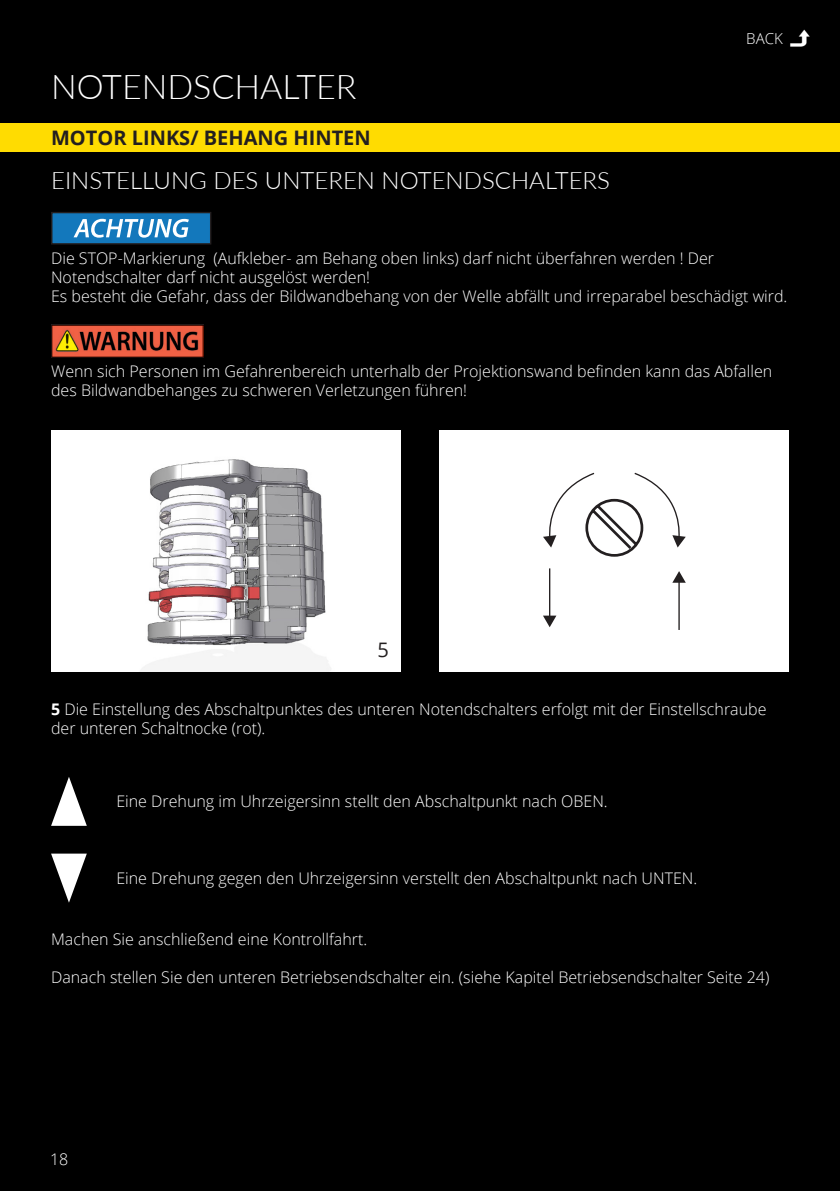
<style>
.page{position:relative;width:840px;height:1191px;background:#fff}
.page>*{position:absolute;margin:0;border:0;box-sizing:border-box;transform-origin:0 0}
.t1{font:300 34px "Lato";color:#fff}
.t2{font:300 24px "Lato";color:#fff}
.t3{font:700 20px "Open Sans";color:#231f20}
.t4{font:20px "Open Sans";color:#231f20}
.t5{font:300 16px/19.2px "Open Sans";color:#fff}
.t6{font:300 15px "Open Sans";color:#fff}
.s1{font-weight:700}
</style>
<div class="page">
<div style="left:0;top:0;width:839px;height:1191px;background:#000"></div>
<img style="left:51px;top:431px;width:349px;height:241px">
<div style="left:439px;top:431px;width:349px;height:241px;background:#fff"></div>
<svg style="left:543px;top:472px;width:142px;height:85px"></svg>
<hr style="left:548px;top:568px;width:2px;height:49px;background:#231f20">
<svg style="left:543px;top:615px;width:13px;height:12px"></svg>
<hr style="left:678px;top:581px;width:1px;height:49px;background:#231f20">
<svg style="left:672px;top:571px;width:13px;height:12px"></svg>
<div style="left:0;top:124px;width:839px;height:28px;background:#ffdc01"></div>
<img style="left:787px;top:28px;width:24px;height:20px">
<div style="left:52px;top:213px;width:158px;height:31px;background:#1378bc"></div>
<div style="left:51px;top:212px;width:160px;height:32px;border:1px solid #231f20"></div>
<svg style="left:73px;top:219px;width:116px;height:19px"></svg>
<img style="left:51px;top:324px;width:152px;height:33px">
<svg style="left:51px;top:776px;width:36px;height:50px"></svg>
<svg style="left:51px;top:853px;width:36px;height:49px"></svg>
<h1 class="t1" style="left:51px;top:64px;width:307px">NOTENDSCHALTER</h1>
<p class="t3" style="left:51px;top:124px;width:321px">MOTOR LINKS/ BEHANG HINTEN</p>
<h2 class="t2" style="left:51px;top:164px;width:560px">EINSTELLUNG DES UNTEREN NOTENDSCHALTERS</h2>
<p class="t6" style="left:745px;top:28px;width:38px">BACK</p>
<p class="t5" style="left:51px;top:248px;width:737px">Die STOP-Markierung (Aufkleber- am Behang oben links) darf nicht überfahren werden ! Der<br>Notendschalter darf nicht ausgelöst werden!<br>Es besteht die Gefahr, dass der Bildwandbehang von der Welle abfällt und irreparabel beschädigt wird.</p>
<p class="t5" style="left:51px;top:361px;width:722px">Wenn sich Personen im Gefahrenbereich unterhalb der Projektionswand befinden kann das Abfallen des Bildwandbehanges zu schweren Verletzungen führen!</p>
<p class="t4" style="left:377px;top:636px;width:13px">5</p>
<p class="t5" style="left:51px;top:698px;width:716px"><span class="s1">5</span> Die Einstellung des Abschaltpunktes des unteren Notendschalters erfolgt mit der Einstellschraube der unteren Schaltnocke (rot).</p>
<p class="t5" style="left:116px;top:791px;width:492px">Eine Drehung im Uhrzeigersinn stellt den Abschaltpunkt nach OBEN.</p>
<p class="t5" style="left:116px;top:868px;width:582px">Eine Drehung gegen den Uhrzeigersinn verstellt den Abschaltpunkt nach UNTEN.</p>
<p class="t5" style="left:51px;top:929px;width:317px">Machen Sie anschließend eine Kontrollfahrt.</p>
<p class="t5" style="left:51px;top:967px;width:719px">Danach stellen Sie den unteren Betriebsendschalter ein. (siehe Kapitel Betriebsendschalter Seite 24)</p>
<p class="t5" style="left:50px;top:1149px;width:20px">18</p>
</div>
